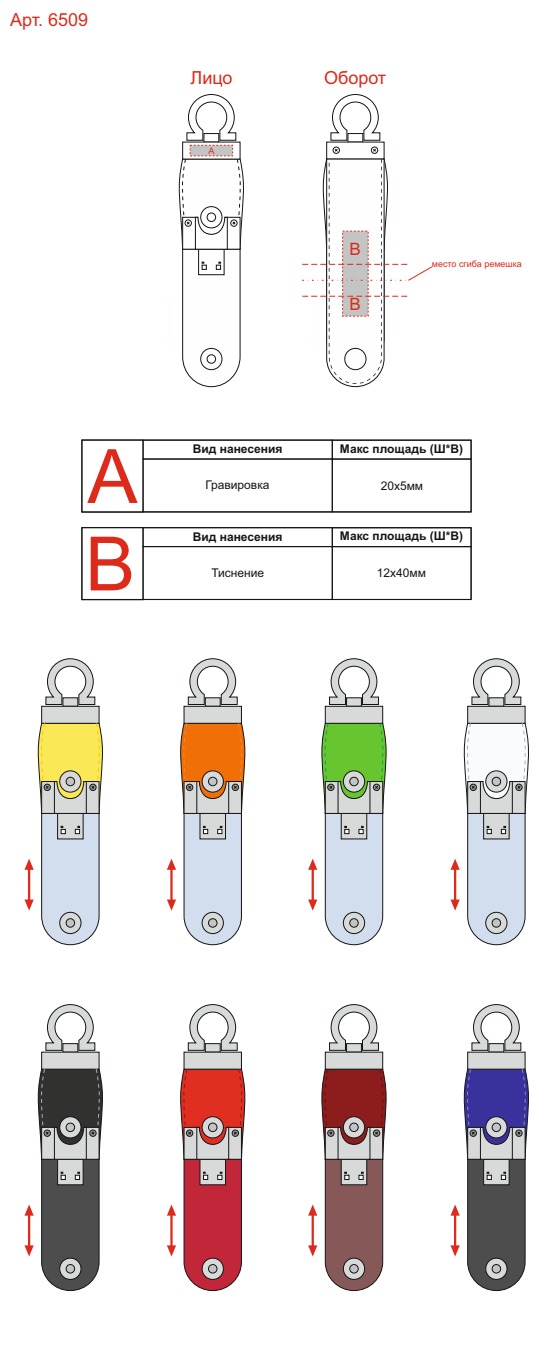
<style>
.page{position:relative;width:553px;height:1361px;background:#fff}
.page>*{position:absolute;margin:0;border:0;box-sizing:border-box;transform-origin:0 0}
.t1{font:75px "Arial";color:#dd2a1b}
.t2{font:18px "Arial";color:#dd2a1b}
.t3{font:17.02px "Arial";color:#dd2a1b}
.t4{font:700 12px "Arial";color:#141515}
.t5{font:12px "Arial";color:#141515}
.t6{font:9px "Arial";color:#dd2a1b}
</style>
<div class="page">
<svg style="left:176px;top:159px;width:71px;height:90px"></svg>
<svg style="left:181px;top:94px;width:61px;height:293px"></svg>
<svg style="left:461px;top:723px;width:70px;height:90px"></svg>
<svg style="left:450px;top:859px;width:10px;height:51px"></svg>
<svg style="left:466px;top:658px;width:61px;height:287px"></svg>
<svg style="left:319px;top:1069px;width:70px;height:90px"></svg>
<svg style="left:308px;top:1204px;width:9px;height:52px"></svg>
<svg style="left:323px;top:1004px;width:61px;height:286px;background:#a27c7c"></svg>
<svg style="left:35px;top:723px;width:71px;height:90px"></svg>
<svg style="left:24px;top:859px;width:10px;height:51px"></svg>
<svg style="left:40px;top:658px;width:61px;height:287px;background:#d1d2ba"></svg>
<svg style="left:319px;top:723px;width:70px;height:90px"></svg>
<svg style="left:308px;top:859px;width:9px;height:51px"></svg>
<svg style="left:323px;top:658px;width:61px;height:287px;background:#b4cbb3"></svg>
<svg style="left:177px;top:723px;width:71px;height:90px"></svg>
<svg style="left:167px;top:859px;width:9px;height:51px"></svg>
<svg style="left:182px;top:658px;width:61px;height:287px;background:#cfbaab"></svg>
<svg style="left:177px;top:1069px;width:71px;height:90px"></svg>
<svg style="left:167px;top:1204px;width:9px;height:52px"></svg>
<svg style="left:182px;top:1004px;width:61px;height:286px;background:#c66f72"></svg>
<svg style="left:35px;top:1069px;width:71px;height:90px"></svg>
<svg style="left:24px;top:1204px;width:10px;height:52px"></svg>
<svg style="left:40px;top:1004px;width:61px;height:286px;background:#7d7d7d"></svg>
<svg style="left:461px;top:1069px;width:70px;height:90px"></svg>
<svg style="left:450px;top:1204px;width:10px;height:52px"></svg>
<svg style="left:466px;top:1004px;width:61px;height:286px;background:#7e7d92"></svg>
<div style="left:142px;top:440px;width:191px;height:19px;border:1px solid #141515"></div>
<div style="left:142px;top:458px;width:191px;height:54px;border:1px solid #141515"></div>
<div style="left:332px;top:458px;width:139px;height:54px;border:1px solid #141515"></div>
<div style="left:332px;top:440px;width:139px;height:20px;border:1px solid #141515"></div>
<div style="left:81px;top:439px;width:63px;height:74px;border:1px solid #141515"></div>
<div style="left:142px;top:527px;width:191px;height:20px;border:1px solid #141515"></div>
<div style="left:142px;top:546px;width:191px;height:54px;border:1px solid #141515"></div>
<div style="left:332px;top:546px;width:139px;height:54px;border:1px solid #141515"></div>
<div style="left:332px;top:527px;width:139px;height:20px;border:1px solid #141515"></div>
<div style="left:81px;top:527px;width:63px;height:73px;border:1px solid #141515"></div>
<svg style="left:302px;top:94px;width:130px;height:293px"></svg>
<h2 class="t2" style="left:10px;top:13px;width:79px">Арт. 6509</h2>
<h2 class="t2" style="left:191px;top:70px;width:43px">Лицо</h2>
<h2 class="t2" style="left:324px;top:70px;width:64px">Оборот</h2>
<p class="t6" style="left:208px;top:147px;width:8px">A</p>
<h3 class="t3" style="left:349px;top:243px;width:13px">B</h3>
<h3 class="t3" style="left:349px;top:297px;width:13px">B</h3>
<p class="t6" style="left:432px;top:260px;width:92px">место сгиба ремешка</p>
<h1 class="t1" style="left:87px;top:448px;width:52px">A</h1>
<p class="t4" style="left:193px;top:445px;width:91px">Вид нанесения</p>
<p class="t4" style="left:340px;top:444px;width:125px">Макс площадь (Ш*В)</p>
<p class="t5" style="left:205px;top:480px;width:66px">Гравировка</p>
<p class="t5" style="left:381px;top:481px;width:44px">20х5мм</p>
<h1 class="t1" style="left:85px;top:536px;width:52px">B</h1>
<p class="t4" style="left:193px;top:532px;width:91px">Вид нанесения</p>
<p class="t4" style="left:340px;top:531px;width:125px">Макс площадь (Ш*В)</p>
<p class="t5" style="left:211px;top:568px;width:54px">Тиснение</p>
<p class="t5" style="left:377px;top:568px;width:51px">12х40мм</p>
</div>
